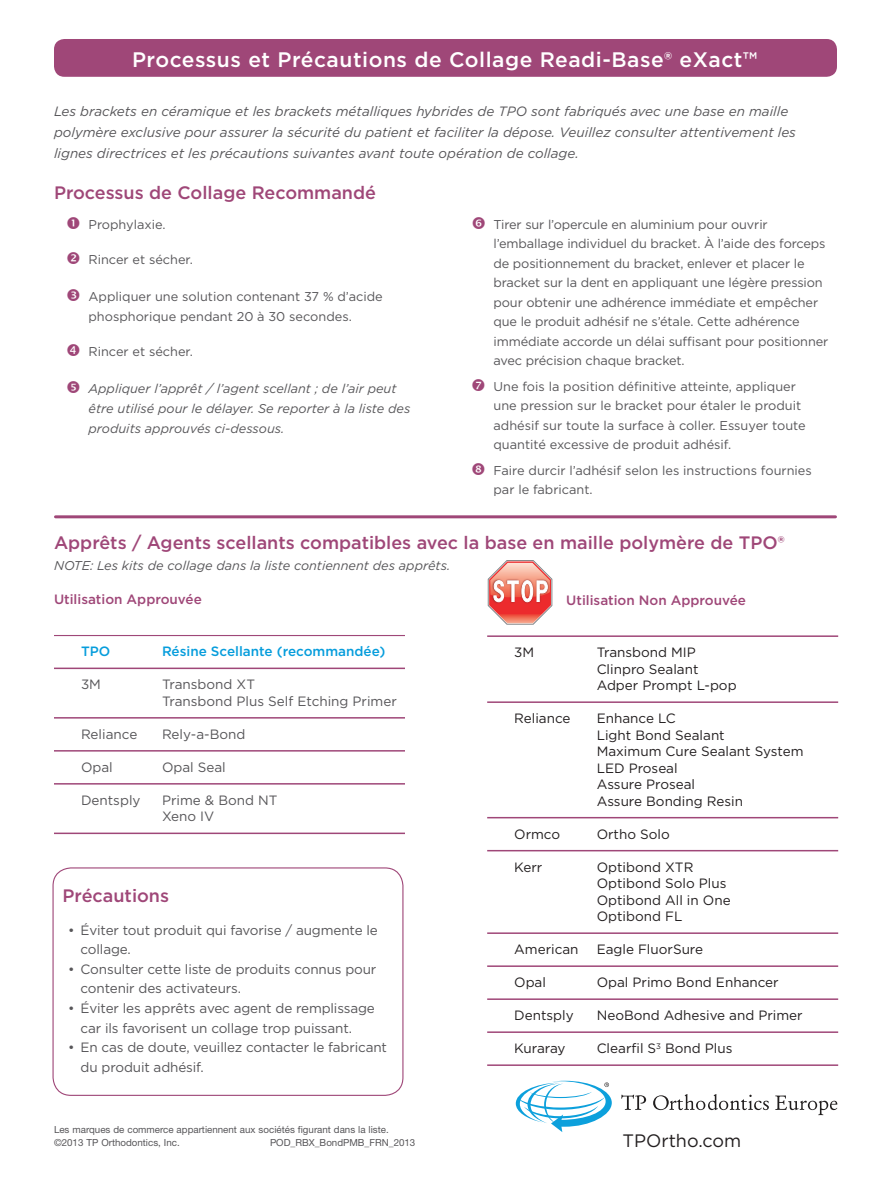
<style>
.page{position:relative;width:891px;height:1188px;background:#fff}
.page>*{position:absolute;margin:0;border:0;box-sizing:border-box;transform-origin:0 0}
.t1{font:500 21px "Gotham";letter-spacing:.025em;color:#fff}
.Body_Copy{font:500 18px "Gotham";color:#9f4778}
.t2{font:18px "Gotham";color:#231f20}
.Body_Copy-2{font:13.5px/19.5px "Gotham";letter-spacing:-.01em;color:#575659}
.Body_Copy-3{font:13.5px "Gotham";color:#231f20}
.Body_Copy-4{font:italic 13.5px/21px "Gotham";color:#575659}
.Body_Copy-5{font:500 13.5px "Gotham";color:#9f4778}
.Body_Copy-6{font:500 13.5px "Gotham";color:#069ddc}
.Body_Copy-7{font:13.5px "Gotham";letter-spacing:-.02em;color:#231f20}
.Body_Copy-8{font:12.75px/19.5px "Gotham";letter-spacing:-.01em;color:#575659}
.Body_Copy-9{font:italic 12.75px/20.2px "Gotham";color:#575659}
.t3{font:9.75px "Helvetica Neue";color:#575659}
</style>
<div class="page">
<div style="left:54px;top:39px;width:783px;height:38px;background:#9f4778;border-radius:10px"></div>
<hr style="left:56px;top:515px;width:780px;height:3px;background:#9f4778">
<hr style="left:487px;top:635px;width:351px;height:2px;background:#9f4778">
<hr style="left:487px;top:701px;width:351px;height:2px;background:#9f4778">
<hr style="left:487px;top:817px;width:351px;height:1px;background:#9f4778">
<hr style="left:487px;top:850px;width:351px;height:1px;background:#9f4778">
<hr style="left:487px;top:932px;width:351px;height:2px;background:#9f4778">
<hr style="left:487px;top:965px;width:351px;height:2px;background:#9f4778">
<hr style="left:487px;top:998px;width:351px;height:2px;background:#9f4778">
<hr style="left:487px;top:1031px;width:351px;height:2px;background:#9f4778">
<hr style="left:487px;top:1064px;width:351px;height:2px;background:#9f4778">
<svg style="left:488px;top:560px;width:64px;height:65px"></svg>
<hr style="left:54px;top:635px;width:351px;height:1px;background:#9f4778">
<hr style="left:54px;top:668px;width:351px;height:1px;background:#9f4778">
<hr style="left:54px;top:717px;width:351px;height:2px;background:#9f4778">
<hr style="left:54px;top:750px;width:351px;height:2px;background:#9f4778">
<hr style="left:54px;top:783px;width:351px;height:2px;background:#9f4778">
<hr style="left:54px;top:833px;width:351px;height:1px;background:#9f4778">
<div style="left:52px;top:867px;width:352px;height:229px;border:1px solid #9f4778;border-radius:18px"></div>
<svg style="left:621px;top:1095px;width:25px;height:15px"></svg>
<svg style="left:653px;top:1094px;width:116px;height:16px"></svg>
<svg style="left:775px;top:1096px;width:62px;height:19px"></svg>
<svg style="left:516px;top:1081px;width:96px;height:51px"></svg>
<p class="t1" style="left:132px;top:46px;width:627px">Processus et Précautions de Collage Readi-Base® eXact™</p>
<p class="Body_Copy-4" style="left:54px;top:100px;width:744px">Les brackets en céramique et les brackets métalliques hybrides de TPO sont fabriqués avec une base en maille polymère exclusive pour assurer la sécurité du patient et faciliter la dépose. Veuillez consulter attentivement les lignes directrices et les précautions suivantes avant toute opération de collage.</p>
<p class="Body_Copy" style="left:54px;top:181px;width:324px">Processus de Collage Recommandé</p>
<p class="Body_Copy-8" style="left:88px;top:214px;width:79px">Prophylaxie.</p>
<p class="Body_Copy-8" style="left:88px;top:249px;width:106px">Rincer et sécher.</p>
<p class="Body_Copy-8" style="left:88px;top:286px;width:296px;line-height:20.2px">Appliquer une solution contenant 37 % d’acide phosphorique pendant 20 à 30 secondes.</p>
<p class="Body_Copy-8" style="left:88px;top:342px;width:106px">Rincer et sécher.</p>
<p class="Body_Copy-9" style="left:88px;top:378px;width:323px">Appliquer l’apprêt / l’agent scellant ; de l’air peut être utilisé pour le délayer. Se reporter à la liste des produits approuvés ci-dessous.</p>
<p class="Body_Copy-8" style="left:494px;top:214px;width:336px">Tirer sur l’opercule en aluminium pour ouvrir l’emballage individuel du bracket. À l’aide des forceps de positionnement du bracket, enlever et placer le bracket sur la dent en appliquant une légère pression pour obtenir une adhérence immédiate et empêcher que le produit adhésif ne s’étale. Cette adhérence immédiate accorde un délai suffisant pour positionner avec précision chaque bracket.</p>
<p class="Body_Copy-8" style="left:494px;top:376px;width:314px">Une fois la position définitive atteinte, appliquer une pression sur le bracket pour étaler le produit adhésif sur toute la surface à coller. Essuyer toute quantité excessive de produit adhésif.</p>
<p class="Body_Copy-8" style="left:494px;top:460px;width:320px">Faire durcir l’adhésif selon les instructions fournies par le fabricant.</p>
<p class="Body_Copy" style="left:54px;top:531px;width:732px">Apprêts / Agents scellants compatibles avec la base en maille polymère de TPO®</p>
<p class="Body_Copy-9" style="left:54px;top:555px;width:398px">NOTE: Les kits de collage dans la liste contiennent des apprêts.</p>
<p class="Body_Copy-5" style="left:54px;top:590px;width:149px">Utilisation Approuvée</p>
<p class="Body_Copy-6" style="left:81px;top:643px;width:31px">TPO</p>
<p class="Body_Copy-6" style="left:162px;top:643px;width:225px">Résine Scellante (recommandée)</p>
<p class="Body_Copy-2" style="left:81px;top:675px;width:21px">3M</p>
<p class="Body_Copy-2" style="left:162px;top:675px;width:95px">Transbond XT</p>
<p class="Body_Copy-2" style="left:162px;top:691px;width:236px">Transbond Plus Self Etching Primer</p>
<p class="Body_Copy-2" style="left:81px;top:724px;width:58px">Reliance</p>
<p class="Body_Copy-2" style="left:162px;top:724px;width:85px">Rely-a-Bond</p>
<p class="Body_Copy-2" style="left:81px;top:757px;width:33px">Opal</p>
<p class="Body_Copy-2" style="left:162px;top:757px;width:65px">Opal Seal</p>
<p class="Body_Copy-2" style="left:81px;top:790px;width:61px">Dentsply</p>
<p class="Body_Copy-2" style="left:162px;top:790px;width:117px">Prime &amp; Bond NT</p>
<p class="Body_Copy-2" style="left:162px;top:807px;width:54px">Xeno IV</p>
<p class="Body_Copy" style="left:63px;top:883px;width:108px">Précautions</p>
<p class="Body_Copy-2" style="left:81px;top:920px;width:299px;text-indent:-12px">• Éviter tout produit qui favorise / augmente le collage.</p>
<p class="Body_Copy-2" style="left:81px;top:959px;width:297px;text-indent:-12px">• Consulter cette liste de produits connus pour contenir des activateurs.</p>
<p class="Body_Copy-2" style="left:81px;top:998px;width:296px;text-indent:-12px">• Éviter les apprêts avec agent de remplissage car ils favorisent un collage trop puissant.</p>
<p class="Body_Copy-2" style="left:81px;top:1037px;width:308px;text-indent:-12px">• En cas de doute, veuillez contacter le fabricant du produit adhésif.</p>
<p class="t3" style="left:54px;top:1123px;width:336px">Les marques de commerce appartiennent aux sociétés figurant dans la liste.</p>
<p class="t3" style="left:54px;top:1137px;width:127px">©2013 TP Orthodontics, Inc.</p>
<p class="t3" style="left:270px;top:1137px;width:147px">POD_RBX_BondPMB_FRN_2013</p>
<p class="Body_Copy-5" style="left:566px;top:591px;width:181px">Utilisation Non Approuvée</p>
<p class="Body_Copy-3" style="left:514px;top:644px;width:21px">3M</p>
<p class="Body_Copy-3" style="left:597px;top:644px;width:101px">Transbond MIP</p>
<p class="Body_Copy-3" style="left:597px;top:660px;width:103px">Clinpro Sealant</p>
<p class="Body_Copy-3" style="left:597px;top:677px;width:141px">Adper Prompt L-pop</p>
<p class="Body_Copy-3" style="left:514px;top:710px;width:58px">Reliance</p>
<p class="Body_Copy-3" style="left:597px;top:710px;width:81px">Enhance LC</p>
<p class="Body_Copy-3" style="left:597px;top:726px;width:130px">Light Bond Sealant</p>
<p class="Body_Copy-3" style="left:597px;top:743px;width:208px">Maximum Cure Sealant System</p>
<p class="Body_Copy-3" style="left:597px;top:759px;width:82px">LED Proseal</p>
<p class="Body_Copy-3" style="left:597px;top:776px;width:100px">Assure Proseal</p>
<p class="Body_Copy-3" style="left:597px;top:792px;width:148px">Assure Bonding Resin</p>
<p class="Body_Copy-3" style="left:514px;top:825px;width:48px">Ormco</p>
<p class="Body_Copy-3" style="left:597px;top:825px;width:75px">Ortho Solo</p>
<p class="Body_Copy-3" style="left:514px;top:858px;width:30px">Kerr</p>
<p class="Body_Copy-3" style="left:597px;top:858px;width:98px">Optibond XTR</p>
<p class="Body_Copy-3" style="left:597px;top:875px;width:131px">Optibond Solo Plus</p>
<p class="Body_Copy-3" style="left:597px;top:891px;width:135px">Optibond All in One</p>
<p class="Body_Copy-3" style="left:597px;top:908px;width:87px">Optibond FL</p>
<p class="Body_Copy-3" style="left:514px;top:941px;width:66px">American</p>
<p class="Body_Copy-3" style="left:597px;top:941px;width:108px">Eagle FluorSure</p>
<p class="Body_Copy-3" style="left:514px;top:974px;width:33px">Opal</p>
<p class="Body_Copy-3" style="left:597px;top:974px;width:184px">Opal Primo Bond Enhancer</p>
<p class="Body_Copy-3" style="left:514px;top:1007px;width:61px">Dentsply</p>
<p class="Body_Copy-3" style="left:597px;top:1007px;width:208px">NeoBond Adhesive and Primer</p>
<p class="Body_Copy-7" style="left:514px;top:1040px;width:53px">Kuraray</p>
<p class="Body_Copy-3" style="left:597px;top:1040px;width:137px">Clearfil S<sup>3</sup> Bond Plus</p>
<p class="t2" style="left:622px;top:1129px;width:120px">TPOrtho.com</p>
</div>
